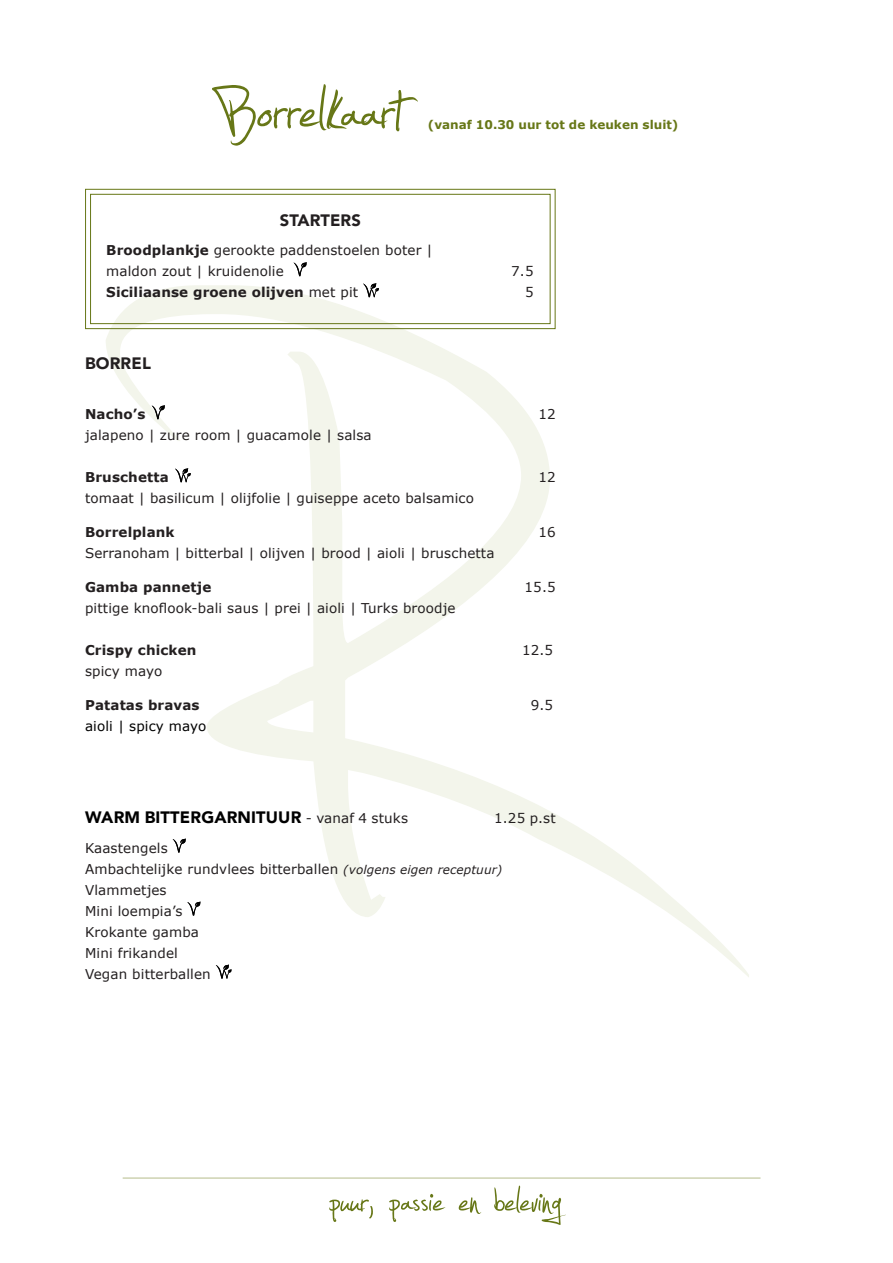
<style>
.page{position:relative;width:893px;height:1263px;background:#fff}
.page>*{position:absolute;margin:0;border:0;box-sizing:border-box;transform-origin:0 0}
.t1{font:135px "Jellyka Estryas Handwriting";color:#677717}
.t2{font:79.2px "Jellyka Estryas Handwriting";color:#677717}
.t3{font:900 16.5px "Avenir";letter-spacing:.01em;color:#000}
.t4{font:900 16.5px "Avenir";letter-spacing:.01em;color:#231f20}
.t5{font:13.5px/21px "Verdana";letter-spacing:.01em;color:#231f20}
.t6{font:700 13.5px "Verdana";letter-spacing:.01em;color:#231f20}
.t7{font:13.5px "Verdana";letter-spacing:.01em;color:#000}
.t8{font:700 12px "Verdana";color:#677717}
.s1{font-weight:700}
.s2{font-weight:400}
.s3{font-family:"Verdana";font-weight:400;font-size:13.5px;color:#231f20}
.s4{font-style:italic;font-size:12px}
</style>
<div class="page">
<hr style="left:123px;top:1177px;width:637px;height:1px;background:#bdc497">
<svg style="left:106px;top:330px;width:643px;height:647px"></svg>
<svg style="left:85px;top:188px;width:471px;height:142px"></svg>
<div style="left:90px;top:194px;width:461px;height:130px;border:1px solid #677717"></div>
<svg style="left:294px;top:262px;width:13px;height:14px"></svg>
<svg style="left:363px;top:283px;width:16px;height:14px"></svg>
<svg style="left:152px;top:405px;width:13px;height:14px"></svg>
<svg style="left:175px;top:468px;width:16px;height:14px"></svg>
<svg style="left:173px;top:839px;width:13px;height:13px"></svg>
<svg style="left:187px;top:902px;width:14px;height:13px"></svg>
<svg style="left:216px;top:965px;width:16px;height:13px"></svg>
<h1 class="t1" style="left:214px;top:53px;width:189px">Borrelkaart</h1>
<p class="t8" style="left:428px;top:117px;width:252px">(vanaf 10.30 uur tot de keuken sluit)</p>
<p class="t4" style="left:280px;top:206px;width:83px">STARTERS</p>
<p class="t5" style="left:106px;top:240px;width:328px"><span class="s1">Broodplankje</span> gerookte paddenstoelen boter | maldon zout | kruidenolie</p>
<p class="t5" style="left:511px;top:261px;width:24px">7.5</p>
<p class="t6" style="left:106px;top:283px;width:253px">Siciliaanse groene olijven <span class="s2">met pit</span></p>
<p class="t5" style="left:525px;top:282px;width:10px">5</p>
<p class="t4" style="left:85px;top:349px;width:67px">BORREL</p>
<p class="t6" style="left:85px;top:405px;width:62px">Nacho’s</p>
<p class="t5" style="left:538px;top:404px;width:19px">12</p>
<p class="t5" style="left:85px;top:425px;width:288px">jalapeno | zure room | guacamole | salsa</p>
<p class="t6" style="left:85px;top:468px;width:85px">Bruschetta</p>
<p class="t5" style="left:538px;top:467px;width:19px">12</p>
<p class="t5" style="left:85px;top:488px;width:390px">tomaat | basilicum | olijfolie | guiseppe aceto balsamico</p>
<p class="t6" style="left:85px;top:523px;width:91px">Borrelplank</p>
<p class="t5" style="left:538px;top:522px;width:19px">16</p>
<p class="t5" style="left:85px;top:543px;width:411px">Serranoham | bitterbal | olijven | brood | aioli | bruschetta</p>
<p class="t6" style="left:85px;top:578px;width:128px">Gamba pannetje</p>
<p class="t5" style="left:525px;top:576px;width:33px">15.5</p>
<p class="t5" style="left:85px;top:597px;width:372px">pittige knoflook-bali saus | prei | aioli | Turks broodje</p>
<p class="t6" style="left:85px;top:641px;width:113px">Crispy chicken</p>
<p class="t5" style="left:522px;top:639px;width:33px">12.5</p>
<p class="t5" style="left:85px;top:660px;width:79px">spicy mayo</p>
<p class="t6" style="left:85px;top:696px;width:116px">Patatas bravas</p>
<p class="t5" style="left:531px;top:694px;width:24px">9.5</p>
<p class="t7" style="left:85px;top:717px;width:123px">aioli | spicy mayo</p>
<p class="t3" style="left:85px;top:803px;width:325px">WARM BITTERGARNITUUR <span class="s3">- vanaf 4 stuks</span></p>
<p class="t5" style="left:494px;top:808px;width:63px">1.25 p.st</p>
<p class="t5" style="left:85px;top:837px;width:419px">Kaastengels<br>Ambachtelijke rundvlees bitterballen <span class="s4">(volgens eigen receptuur)<br></span>Vlammetjes<br>Mini loempia’s<br>Krokante gamba<br>Mini frikandel<br>Vegan bitterballen</p>
<h2 class="t2" style="left:330px;top:1167px;width:235px">puur, passie en beleving</h2>
</div>
